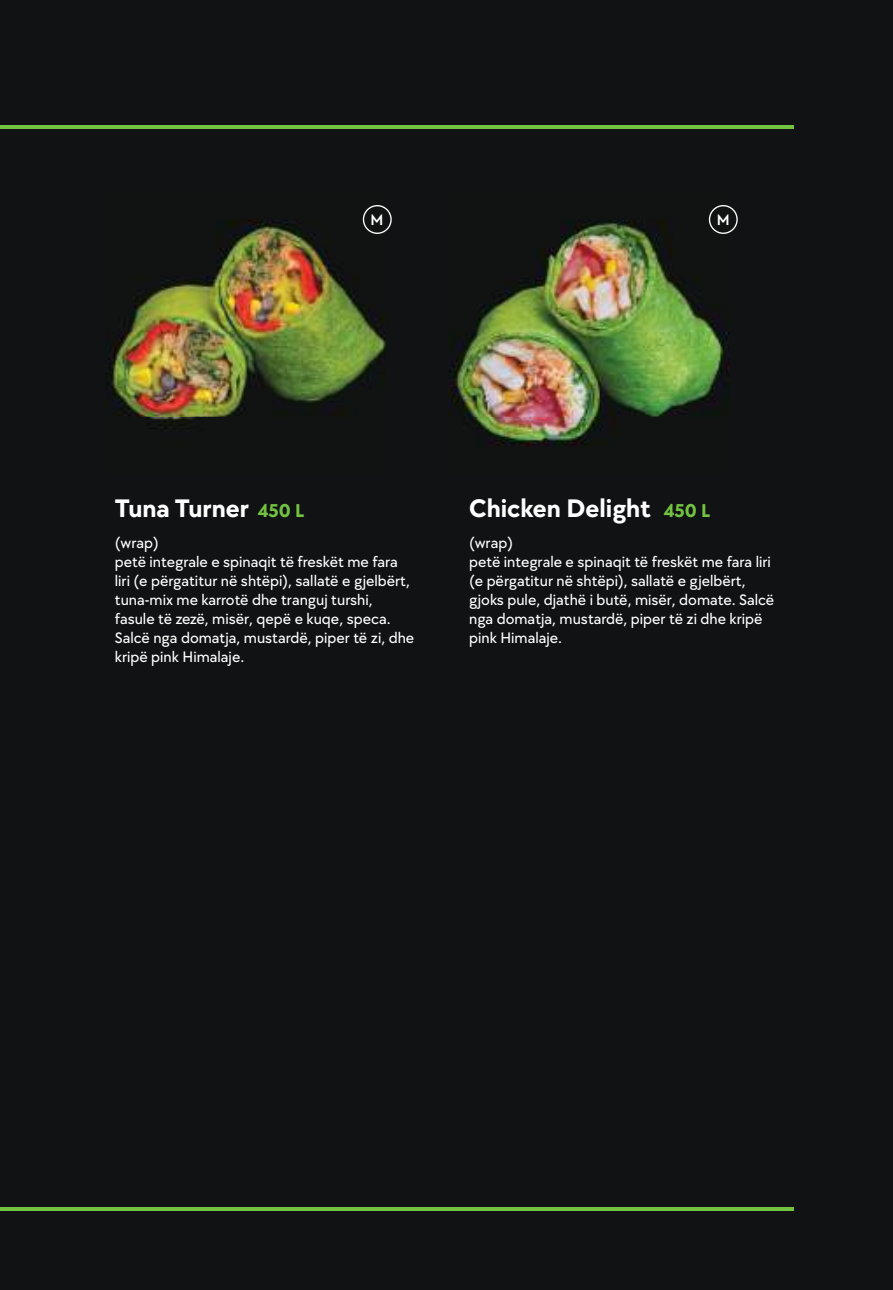
<style>
.page{position:relative;width:893px;height:1290px;background:#111213}
.page>*{position:absolute;margin:0;border:0;box-sizing:border-box;transform-origin:0 0}
.t1{font:700 26.25px "TT Chocolates";color:#fff}
.t2{font:500 15.75px/18.9px "TT Chocolates";color:#fff}
.t3{font:600 15.4px "TT Chocolates";color:#fff}
.s1{font-size:19.25px;color:#73c242}
</style>
<div class="page">
<img style="left:105px;top:218px;width:281px;height:207px">
<img style="left:450px;top:218px;width:279px;height:228px">
<svg style="left:363px;top:205px;width:29px;height:29px"></svg>
<svg style="left:709px;top:205px;width:29px;height:29px"></svg>
<hr style="left:0;top:1207px;width:794px;height:3px;background:#73c242">
<hr style="left:0;top:125px;width:794px;height:3px;background:#73c242">
<p class="t3" style="left:371px;top:209px;width:14px">M</p>
<p class="t3" style="left:717px;top:209px;width:14px">M</p>
<h1 class="t1" style="left:115px;top:489px;width:191px">Tuna Turner <span class="s1">450 L</span></h1>
<p class="t2" style="left:115px;top:533px;width:301px">(wrap)<br>petë integrale e spinaqit të freskët me fara liri (e përgatitur në shtëpi), sallatë e gjelbërt, tuna-mix me karrotë dhe tranguj turshi, fasule të zezë, misër, qepë e kuqe, speca.<br>Salcë nga domatja, mustardë, piper të zi, dhe kripë pink Himalaje.</p>
<h1 class="t1" style="left:469px;top:489px;width:243px">Chicken Delight <span class="s1">450 L</span></h1>
<p class="t2" style="left:469px;top:533px;width:307px">(wrap)<br>petë integrale e spinaqit të freskët me fara liri (e përgatitur në shtëpi), sallatë e gjelbërt, gjoks pule, djathë i butë, misër, domate. Salcë nga domatja, mustardë, piper të zi dhe kripë pink Himalaje.</p>
</div>
